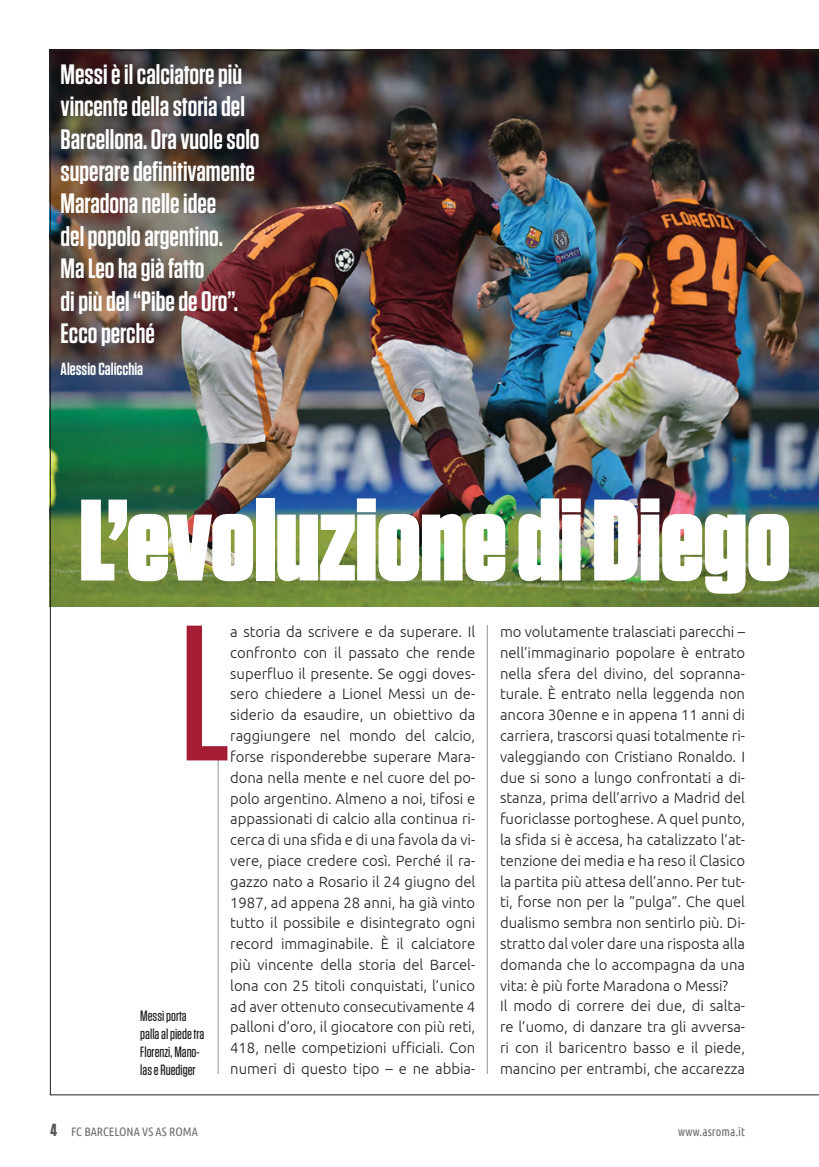
<style>
.page{position:relative;width:819px;height:1167px;background:#fff}
.page>*{position:absolute;margin:0;border:0;box-sizing:border-box;transform-origin:0 0}
.t1{font:500 192.5px "Tungsten";color:#a51d35}
.t2{font:900 115.5px "Tungsten";color:#fff}
.sommario_MP015{font:600 28px/32.4px "Tungsten";color:#fff}
.sommario_MP015-2{font:600 17.5px "Tungsten";color:#fff}
.txt_MP015{font:300 14.88px/20.8px "Ubuntu";color:#231f20;text-align:justify}
.dida_rubriche_MP015{font:500 14.88px/17.8px "Tungsten";color:#231f20}
.t3{font:12.25px "Ubuntu Condensed";color:#6c6d70}
.s1{font-family:"Tungsten";font-weight:700;font-size:17.5px;color:#57585a}
</style>
<div class="page">
<img style="left:50px;top:50px;width:769px;height:1045px">
<p class="sommario_MP015" style="left:61px;top:59px;width:200px">Messi è il calciatore più vincente della storia del<br>Barcellona. Ora vuole solo superare definitivamente<br>Maradona nelle idee</p>
<p class="sommario_MP015" style="left:61px;top:220px;width:164px">del popolo argentino.</p>
<p class="sommario_MP015" style="left:61px;top:253px;width:145px">Ma Leo ha già fatto</p>
<p class="sommario_MP015" style="left:61px;top:285px;width:179px">di più del “Pibe de Oro”.</p>
<p class="sommario_MP015" style="left:61px;top:317px;width:96px">Ecco perché</p>
<p class="sommario_MP015-2" style="left:61px;top:360px;width:84px">Alessio Calicchia</p>
<p class="t2" style="left:79px;top:474px;width:712px">L’evoluzione di Diego</p>
<p class="txt_MP015" style="left:230px;top:621px;width:246px">a storia da scrivere e da superare. Il confronto con il passato che rende superfluo il presente. Se oggi doves&shy;sero chiedere a Lionel Messi un de&shy;siderio da esaudire, un obiettivo da raggiungere nel mondo del calcio, forse risponderebbe superare Mara&shy;dona nella mente e nel cuore del po&shy;polo argentino. Almeno a noi, tifosi e appassionati di calcio alla continua ri&shy;cerca di una sfida e di una favola da vi&shy;vere, piace credere così. Perché il ra&shy;gazzo nato a Rosario il 24 giugno del 1987, ad appena 28 anni, ha già vinto tutto il possibile e disintegrato ogni record immaginabile. È il calciatore più vincente della storia del Barcel&shy;lona con 25 titoli conquistati, l’unico ad aver ottenuto consecutivamente 4 palloni d’oro, il giocatore con più reti, 418, nelle competizioni ufficiali. Con numeri di questo tipo – e ne abbia-</p>
<p class="txt_MP015" style="left:500px;top:621px;width:246px">mo volutamente tralasciati parecchi – nell’immaginario popolare è entrato nella sfera del divino, del sopranna&shy;turale. È entrato nella leggenda non ancora 30enne e in appena 11 anni di carriera, trascorsi quasi totalmente ri&shy;valeggiando con Cristiano Ronaldo. I due si sono a lungo confrontati a di&shy;stanza, prima dell’arrivo a Madrid del fuoriclasse portoghese. A quel punto, la sfida si è accesa, ha catalizzato l’at&shy;tenzione dei media e ha reso il Clasico la partita più attesa dell’anno. Per tut&shy;ti, forse non per la “pulga”. Che quel dualismo sembra non sentirlo più. Di&shy;stratto dal voler dare una risposta alla domanda che lo accompagna da una vita: è più forte Maradona o Messi?</p>
<p class="t1" style="left:179px;top:593px;width:54px">L</p>
<p class="txt_MP015" style="left:500px;top:995px;width:246px">Il modo di correre dei due, di salta&shy;re l’uomo, di danzare tra gli avversa&shy;ri con il baricentro basso e il piede, mancino per entrambi, che accarezza</p>
<p class="dida_rubriche_MP015" style="left:140px;top:1007px;width:48px">Messi porta</p>
<p class="dida_rubriche_MP015" style="left:140px;top:1024px;width:66px">palla al piede tra<br>Florenzi, Mano&shy;las e Ruediger</p>
<p class="t3" style="left:50px;top:1124px;width:149px"><span class="s1">4</span> FC BARCELONA VS AS ROMA</p>
<p class="t3" style="left:678px;top:1124px;width:68px">www.asroma.it</p>
</div>
